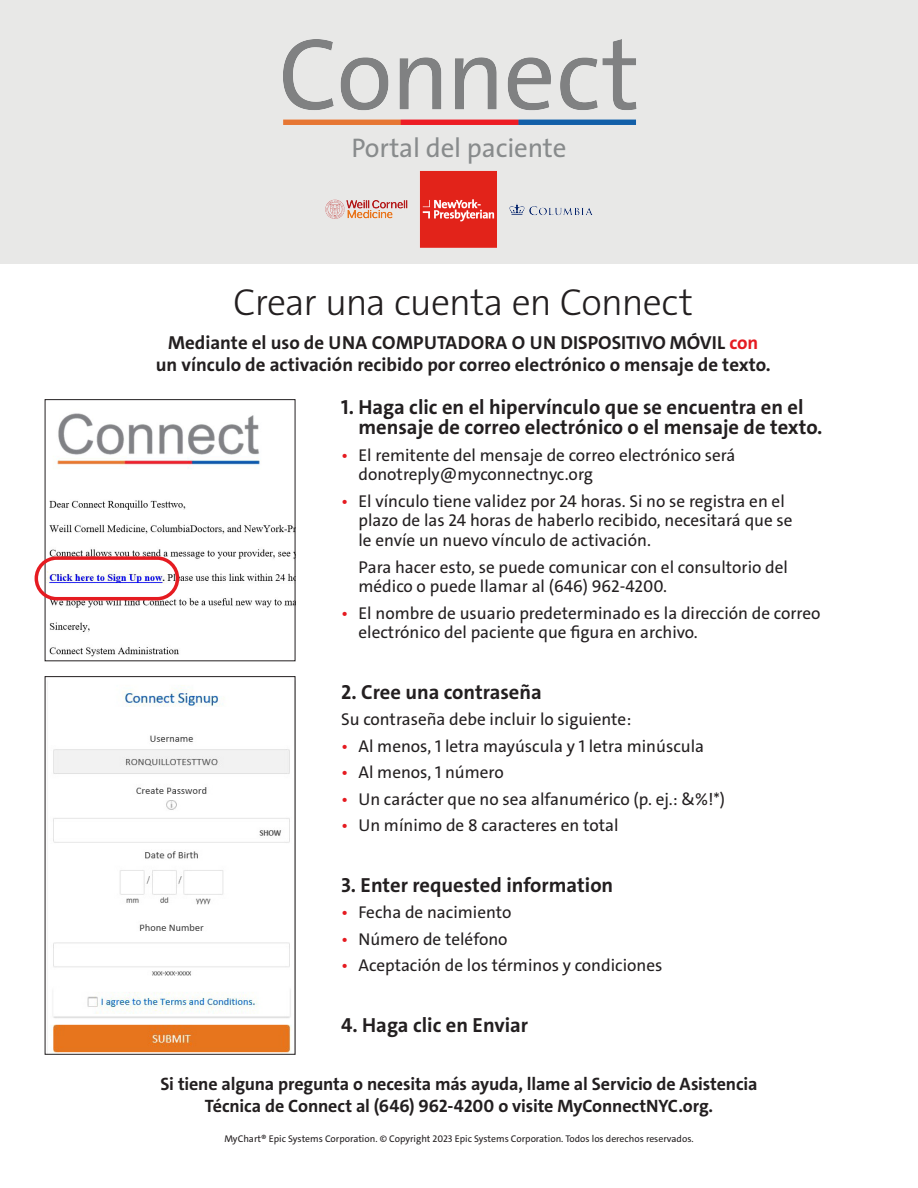
<style>
.page{position:relative;width:918px;height:1188px;background:#fff}
.page>*{position:absolute;margin:0;border:0;box-sizing:border-box;transform-origin:0 0}
.t1{font:300 37.8px "The Sans C4 s";letter-spacing:-.025em;color:#231f20}
.t2{font:27px "The Sans";letter-spacing:-.005em;color:#888b8c}
.t3{font:700 20.4px/19.6px "The Sans C4 s";color:#231f20}
.t4{font:700 18.9px/22.5px "The Sans C4 s";color:#231f20;text-align:center}
.t5{font:700 18px/22.5px "The Sans C4 s";letter-spacing:-.01em;color:#231f20;text-align:center}
.t6{font:17.1px/19.6px "The Sans C4 s";color:#231f20}
.t7{font:9.75px "The Sans C4 s";color:#231f20}
.s1{color:#e51b21}
</style>
<div class="page">
<div style="left:0;top:0;width:918px;height:264px;background:#e8e8e7"></div>
<img style="left:283px;top:39px;width:354px;height:209px">
<div style="left:0;top:134px;width:918px;height:32px;background:#e8e8e7"></div>
<img style="left:47px;top:413px;width:247px;height:244px">
<img style="left:47px;top:683px;width:245px;height:370px">
<div style="left:45px;top:676px;width:251px;height:379px;border:1px solid #231f20"></div>
<div style="left:35px;top:556px;width:144px;height:44px;border:3px solid #e51b21;border-radius:20px"></div>
<h2 class="t2" style="left:351px;top:125px;width:217px">Portal del paciente</h2>
<p class="t1" style="left:233px;top:278px;width:461px">Crear una cuenta en Connect</p>
<p class="t4" style="left:156px;top:331px;width:616px">Mediante el uso de UNA COMPUTADORA O UN DISPOSITIVO MÓVIL <span class="s1">con </span>un vínculo de activación recibido por correo electrónico o mensaje de texto.</p>
<p class="t3" style="left:358px;top:398px;width:466px;text-indent:-17px">1. Haga clic en el hipervínculo que se encuentra en el mensaje de correo electrónico o el mensaje de texto.</p>
<p class="t6" style="left:358px;top:445px;width:379px;text-indent:-17px"><span class="s1">•</span> El remitente del mensaje de correo electrónico será donotreply@myconnectnyc.org</p>
<p class="t6" style="left:358px;top:491px;width:436px;text-indent:-17px"><span class="s1">•</span> El vínculo tiene validez por 24 horas. Si no se registra en el plazo de las 24 horas de haberlo recibido, necesitará que se le envíe un nuevo vínculo de activación.</p>
<p class="t6" style="left:358px;top:557px;width:431px">Para hacer esto, se puede comunicar con el consultorio del médico o puede llamar al (646) 962-4200.</p>
<p class="t6" style="left:358px;top:603px;width:464px;text-indent:-17px"><span class="s1">•</span> El nombre de usuario predeterminado es la dirección de correo electrónico del paciente que figura en archivo.</p>
<p class="t3" style="left:341px;top:682px;width:202px">2. Cree una contraseña</p>
<p class="t6" style="left:341px;top:710px;width:292px">Su contraseña debe incluir lo siguiente:</p>
<p class="t6" style="left:341px;top:736px;width:364px"><span class="s1">•</span> Al menos, 1 letra mayúscula y 1 letra minúscula</p>
<p class="t6" style="left:341px;top:763px;width:164px"><span class="s1">•</span> Al menos, 1 número</p>
<p class="t6" style="left:341px;top:789px;width:386px"><span class="s1">•</span> Un carácter que no sea alfanumérico (p. ej.: &amp;%!*)</p>
<p class="t6" style="left:341px;top:816px;width:279px"><span class="s1">•</span> Un mínimo de 8 caracteres en total</p>
<p class="t3" style="left:341px;top:875px;width:274px">3. Enter requested information</p>
<p class="t6" style="left:341px;top:903px;width:172px"><span class="s1">•</span> Fecha de nacimiento</p>
<p class="t6" style="left:341px;top:929px;width:168px"><span class="s1">•</span> Número de teléfono</p>
<p class="t6" style="left:341px;top:956px;width:323px"><span class="s1">•</span> Aceptación de los términos y condiciones</p>
<p class="t3" style="left:341px;top:1015px;width:189px">4. Haga clic en Enviar</p>
<p class="t5" style="left:160px;top:1073px;width:599px">Si tiene alguna pregunta o necesita más ayuda, llame al Servicio de Asistencia<br>Técnica de Connect al (646) 962-4200 o visite MyConnectNYC.org.</p>
<p class="t7" style="left:224px;top:1132px;width:471px">MyChart® Epic Systems Corporation. © Copyright 2023 Epic Systems Corporation. Todos los derechos reservados.</p>
</div>
